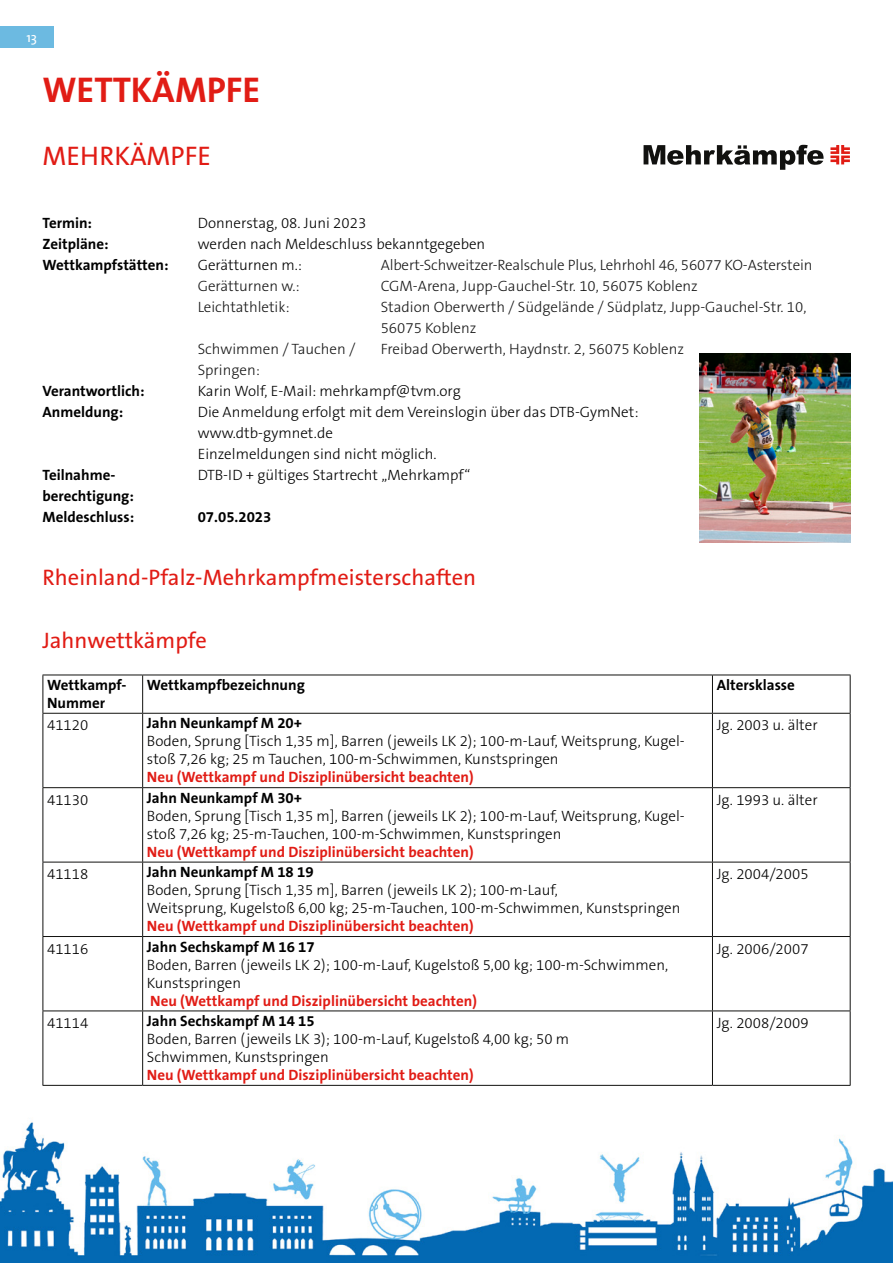
<style>
.page{position:relative;width:893px;height:1263px;background:#fff}
.page>*{position:absolute;margin:0;border:0;box-sizing:border-box;transform-origin:0 0}
.t1{font:36px "The Sans Bold Caps";color:#e11c15}
.t2{font:27px "The Sans B5 Plain";color:#e11c15}
.t3{font:22.5px "The Sans B5 Plain";color:#e11c15}
.Regular{font:300 15px/18px "The Sans B3";color:#000}
.Regular-2{font:300 15px/21px "The Sans B3";color:#181818}
.Bold{font:700 15px/18px "The Sans B7";color:#000}
.Regular-3{font:700 15px "The Sans B7";color:#e11c15}
.t4{font:13.5px "The Sans";color:#fff}
</style>
<div class="page">
<img style="left:0;top:1077px;width:893px;height:186px">
<div style="left:0;top:26px;width:54px;height:22px;background:#6cbae1"></div>
<img style="left:699px;top:354px;width:151px;height:189px">
<svg style="left:644px;top:145px;width:179px;height:25px"></svg>
<svg style="left:830px;top:145px;width:20px;height:19px"></svg>
<hr style="left:43px;top:675px;width:100px;height:1px;background:#11110f">
<hr style="left:43px;top:675px;width:1px;height:38px;background:#11110f">
<hr style="left:143px;top:675px;width:569px;height:1px;background:#11110f">
<hr style="left:142px;top:675px;width:1px;height:38px;background:#11110f">
<hr style="left:712px;top:675px;width:138px;height:1px;background:#11110f">
<hr style="left:712px;top:675px;width:1px;height:38px;background:#11110f">
<hr style="left:850px;top:675px;width:1px;height:38px;background:#11110f">
<hr style="left:43px;top:713px;width:100px;height:1px;background:#11110f">
<hr style="left:43px;top:714px;width:1px;height:73px;background:#11110f">
<hr style="left:143px;top:713px;width:569px;height:1px;background:#11110f">
<hr style="left:142px;top:714px;width:1px;height:73px;background:#11110f">
<hr style="left:712px;top:713px;width:138px;height:1px;background:#11110f">
<hr style="left:712px;top:714px;width:1px;height:73px;background:#11110f">
<hr style="left:850px;top:714px;width:1px;height:73px;background:#11110f">
<hr style="left:43px;top:787px;width:100px;height:1px;background:#11110f">
<hr style="left:43px;top:788px;width:1px;height:74px;background:#11110f">
<hr style="left:143px;top:787px;width:569px;height:1px;background:#11110f">
<hr style="left:142px;top:788px;width:1px;height:74px;background:#11110f">
<hr style="left:712px;top:787px;width:138px;height:1px;background:#11110f">
<hr style="left:712px;top:788px;width:1px;height:74px;background:#11110f">
<hr style="left:850px;top:788px;width:1px;height:74px;background:#11110f">
<hr style="left:43px;top:862px;width:100px;height:1px;background:#11110f">
<hr style="left:43px;top:862px;width:1px;height:74px;background:#11110f">
<hr style="left:143px;top:862px;width:569px;height:1px;background:#11110f">
<hr style="left:142px;top:862px;width:1px;height:74px;background:#11110f">
<hr style="left:712px;top:862px;width:138px;height:1px;background:#11110f">
<hr style="left:712px;top:862px;width:1px;height:74px;background:#11110f">
<hr style="left:850px;top:862px;width:1px;height:74px;background:#11110f">
<hr style="left:43px;top:936px;width:100px;height:1px;background:#11110f">
<hr style="left:43px;top:937px;width:1px;height:73px;background:#11110f">
<hr style="left:143px;top:936px;width:569px;height:1px;background:#11110f">
<hr style="left:142px;top:937px;width:1px;height:73px;background:#11110f">
<hr style="left:712px;top:936px;width:138px;height:1px;background:#11110f">
<hr style="left:712px;top:937px;width:1px;height:73px;background:#11110f">
<hr style="left:850px;top:937px;width:1px;height:73px;background:#11110f">
<hr style="left:43px;top:1010px;width:100px;height:1px;background:#11110f">
<hr style="left:43px;top:1011px;width:1px;height:74px;background:#11110f">
<hr style="left:143px;top:1010px;width:569px;height:1px;background:#11110f">
<hr style="left:142px;top:1011px;width:1px;height:74px;background:#11110f">
<hr style="left:712px;top:1010px;width:138px;height:1px;background:#11110f">
<hr style="left:712px;top:1011px;width:1px;height:74px;background:#11110f">
<hr style="left:850px;top:1011px;width:1px;height:74px;background:#11110f">
<hr style="left:43px;top:1085px;width:100px;height:1px;background:#11110f">
<hr style="left:143px;top:1085px;width:569px;height:1px;background:#11110f">
<hr style="left:712px;top:1085px;width:138px;height:1px;background:#11110f">
<p class="t4" style="left:26px;top:26px;width:12px">13</p>
<p class="t1" style="left:43px;top:59px;width:219px">WETTKÄMPFE</p>
<p class="t2" style="left:43px;top:141px;width:170px">MEHRKÄMPFE</p>
<p class="Bold" style="left:43px;top:214px;width:51px">Termin:</p>
<p class="Regular" style="left:198px;top:214px;width:170px">Donnerstag, 08. Juni 2023</p>
<p class="Bold" style="left:43px;top:235px;width:68px">Zeitpläne:</p>
<p class="Regular" style="left:198px;top:235px;width:289px">werden nach Meldeschluss bekanntgegeben</p>
<p class="Bold" style="left:43px;top:256px;width:128px">Wettkampfstätten:</p>
<p class="Regular" style="left:198px;top:256px;width:106px">Gerätturnen m.:</p>
<p class="Regular-2" style="left:381px;top:255px;width:433px">Albert-Schweitzer-Realschule Plus, Lehrhohl 46, 56077 KO-Asterstein</p>
<p class="Regular-2" style="left:198px;top:276px;width:103px">Gerätturnen w.:</p>
<p class="Regular-2" style="left:381px;top:276px;width:319px">CGM-Arena, Jupp-Gauchel-Str. 10, 56075 Koblenz</p>
<p class="Regular-2" style="left:198px;top:297px;width:94px">Leichtathletik:</p>
<p class="Regular-2" style="left:381px;top:297px;width:427px">Stadion Oberwerth / Südgelände / Südplatz, Jupp-Gauchel-Str. 10,<br>56075 Koblenz</p>
<p class="Regular-2" style="left:198px;top:339px;width:159px">Schwimmen / Tauchen /<br>Springen:</p>
<p class="Regular-2" style="left:381px;top:339px;width:305px">Freibad Oberwerth, Haydnstr. 2, 56075 Koblenz</p>
<p class="Bold" style="left:43px;top:382px;width:103px">Verantwortlich:</p>
<p class="Regular" style="left:198px;top:382px;width:265px">Karin Wolf, E-Mail: mehrkampf@tvm.org</p>
<p class="Bold" style="left:43px;top:403px;width:82px">Anmeldung:</p>
<p class="Regular" style="left:198px;top:403px;width:442px">Die Anmeldung erfolgt mit dem Vereinslogin über das DTB-GymNet:</p>
<p class="Regular" style="left:198px;top:424px;width:137px">www.dtb-gymnet.de</p>
<p class="Regular" style="left:198px;top:445px;width:240px">Einzelmeldungen sind nicht möglich.</p>
<p class="Bold" style="left:43px;top:466px;width:74px">Teilnahme-</p>
<p class="Bold" style="left:43px;top:487px;width:93px">berechtigung:</p>
<p class="Regular" style="left:198px;top:466px;width:274px">DTB-ID + gültiges Startrecht „Mehrkampf“</p>
<p class="Bold" style="left:43px;top:508px;width:93px">Meldeschluss:</p>
<p class="Bold" style="left:198px;top:508px;width:75px">07.05.2023</p>
<p class="t3" style="left:43px;top:565px;width:435px">Rheinland-Pfalz-Mehrkampfmeisterschaften</p>
<p class="t3" style="left:43px;top:628px;width:166px">Jahnwettkämpfe</p>
<p class="Bold" style="left:47px;top:677px;width:81px">Wettkampf-<br>Nummer</p>
<p class="Bold" style="left:147px;top:677px;width:159px">Wettkampfbezeichnung</p>
<p class="Bold" style="left:717px;top:677px;width:80px">Altersklasse</p>
<p class="Regular" style="left:47px;top:717px;width:43px">41120</p>
<p class="Bold" style="left:147px;top:715px;width:157px">Jahn Neunkampf M 20+</p>
<p class="Regular" style="left:147px;top:733px;width:539px">Boden, Sprung [Tisch 1,35 m], Barren (jeweils LK 2); 100-m-Lauf, Weitsprung, Kugel&shy;stoß 7,26 kg; 25 m Tauchen, 100-m-Schwimmen, Kunstspringen</p>
<p class="Regular-3" style="left:147px;top:769px;width:328px">Neu (Wettkampf und Disziplinübersicht beachten)</p>
<p class="Regular" style="left:717px;top:717px;width:102px">Jg. 2003 u. älter</p>
<p class="Regular" style="left:47px;top:791px;width:43px">41130</p>
<p class="Bold" style="left:147px;top:789px;width:157px">Jahn Neunkampf M 30+</p>
<p class="Regular" style="left:147px;top:807px;width:539px">Boden, Sprung [Tisch 1,35 m], Barren (jeweils LK 2); 100-m-Lauf, Weitsprung, Kugel&shy;stoß 7,26 kg; 25-m-Tauchen, 100-m-Schwimmen, Kunstspringen</p>
<p class="Regular-3" style="left:147px;top:844px;width:328px">Neu (Wettkampf und Disziplinübersicht beachten)</p>
<p class="Regular" style="left:47px;top:866px;width:43px">41118</p>
<p class="Bold" style="left:147px;top:864px;width:168px">Jahn Neunkampf M 18 19</p>
<p class="Regular" style="left:147px;top:882px;width:413px">Boden, Sprung [Tisch 1,35 m], Barren (jeweils LK 2); 100-m-Lauf,</p>
<p class="Regular" style="left:147px;top:900px;width:535px">Weitsprung, Kugelstoß 6,00 kg; 25-m-Tauchen, 100-m-Schwimmen, Kunstspringen</p>
<p class="Regular-3" style="left:147px;top:918px;width:328px">Neu (Wettkampf und Disziplinübersicht beachten)</p>
<p class="Regular" style="left:47px;top:940px;width:43px">41116</p>
<p class="Bold" style="left:147px;top:938px;width:169px">Jahn Sechskampf M 16 17</p>
<p class="Regular" style="left:147px;top:956px;width:523px">Boden, Barren (jeweils LK 2); 100-m-Lauf, Kugelstoß 5,00 kg; 100-m-Schwimmen,<br>Kunstspringen</p>
<p class="Regular-3" style="left:150px;top:993px;width:328px">Neu (Wettkampf und Disziplinübersicht beachten)</p>
<p class="Regular" style="left:47px;top:1014px;width:43px">41114</p>
<p class="Bold" style="left:147px;top:1012px;width:169px">Jahn Sechskampf M 14 15</p>
<p class="Regular" style="left:147px;top:1031px;width:424px">Boden, Barren (jeweils LK 3); 100-m-Lauf, Kugelstoß 4,00 kg; 50 m</p>
<p class="Regular" style="left:147px;top:1049px;width:183px">Schwimmen, Kunstspringen</p>
<p class="Regular-3" style="left:147px;top:1067px;width:328px">Neu (Wettkampf und Disziplinübersicht beachten)</p>
<p class="Regular" style="left:717px;top:791px;width:102px">Jg. 1993 u. älter</p>
<p class="Regular" style="left:717px;top:866px;width:93px">Jg. 2004/2005</p>
<p class="Regular" style="left:717px;top:940px;width:93px">Jg. 2006/2007</p>
<p class="Regular" style="left:717px;top:1014px;width:93px">Jg. 2008/2009</p>
</div>
